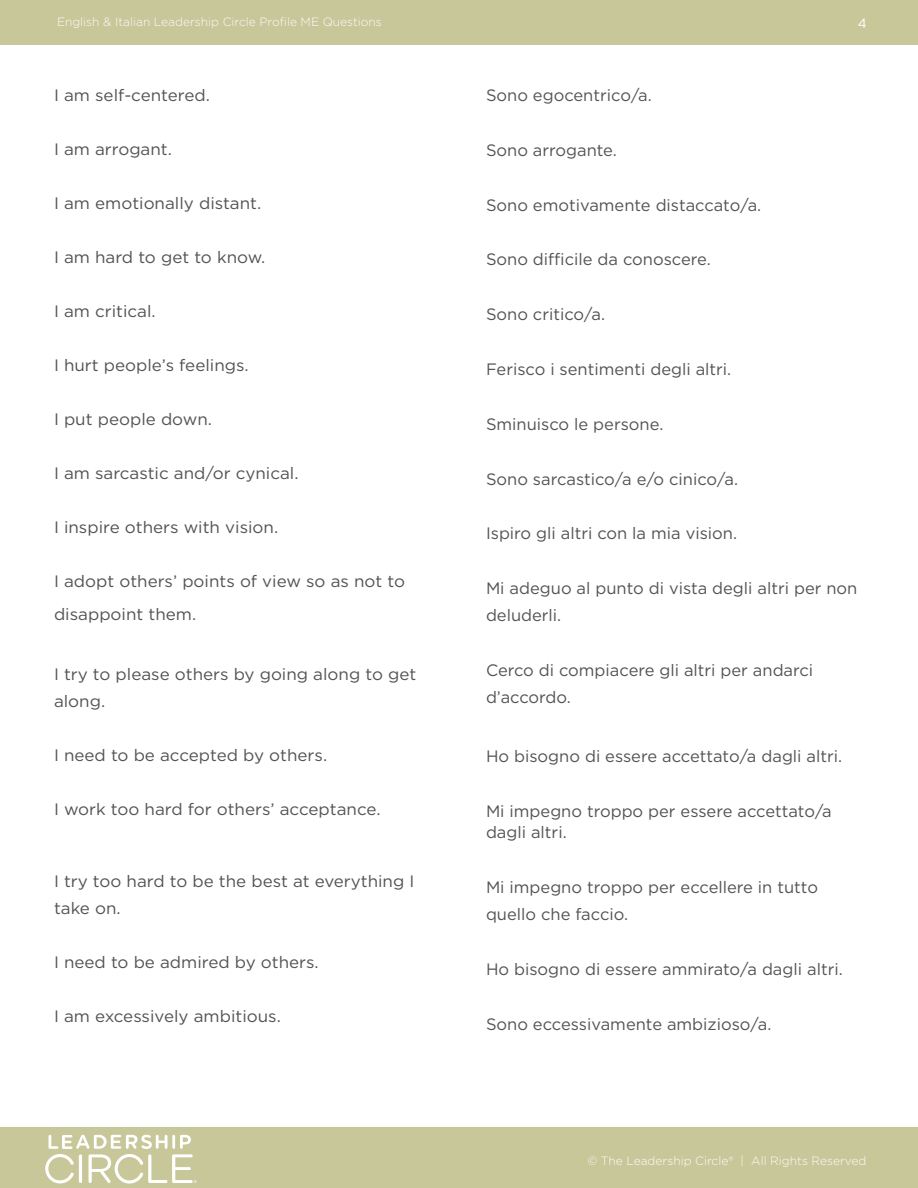
<style>
.page{position:relative;width:918px;height:1188px;background:#fff}
.page>*{position:absolute;margin:0;border:0;box-sizing:border-box;transform-origin:0 0}
.t1{font:16.5px/27px "Gotham";color:#535353}
.t2{font:13.5px "Gotham";color:#fff}
.t3{font:300 12px "Gotham";color:#fbfdfe}
</style>
<div class="page">
<div style="left:0;top:1128px;width:918px;height:60px;background:#c7c799"></div>
<div style="left:0;top:0;width:918px;height:44px;background:#c7c799"></div>
<svg style="left:45px;top:1135px;width:152px;height:49px"></svg>
<p class="t3" style="left:57px;top:15px;width:326px">English &amp; Italian Leadership Circle Profile ME Questions</p>
<p class="t2" style="left:858px;top:15px;width:11px">4</p>
<p class="t1" style="left:54px;top:81px;width:157px">I am self-centered.</p>
<p class="t1" style="left:54px;top:135px;width:119px">I am arrogant.</p>
<p class="t1" style="left:54px;top:189px;width:209px">I am emotionally distant.</p>
<p class="t1" style="left:54px;top:243px;width:213px">I am hard to get to know.</p>
<p class="t1" style="left:54px;top:297px;width:103px">I am critical.</p>
<p class="t1" style="left:54px;top:351px;width:196px">I hurt people’s feelings.</p>
<p class="t1" style="left:54px;top:405px;width:160px">I put people down.</p>
<p class="t1" style="left:54px;top:459px;width:246px">I am sarcastic and/or cynical.</p>
<p class="t1" style="left:54px;top:513px;width:226px">I inspire others with vision.</p>
<p class="t1" style="left:54px;top:564px;width:353px;line-height:33px">I adopt others’ points of view so as not to disappoint them.</p>
<p class="t1" style="left:54px;top:660px;width:364px">I try to please others by going along to get along.</p>
<p class="t1" style="left:54px;top:741px;width:275px">I need to be accepted by others.</p>
<p class="t1" style="left:54px;top:795px;width:328px">I work too hard for others’ acceptance.</p>
<p class="t1" style="left:54px;top:867px;width:362px">I try too hard to be the best at everything I take on.</p>
<p class="t1" style="left:54px;top:948px;width:266px">I need to be admired by others.</p>
<p class="t1" style="left:54px;top:1002px;width:228px">I am excessively ambitious.</p>
<p class="t1" style="left:486px;top:81px;width:167px">Sono egocentrico/a.</p>
<p class="t1" style="left:486px;top:136px;width:132px">Sono arrogante.</p>
<p class="t1" style="left:486px;top:191px;width:277px">Sono emotivamente distaccato/a.</p>
<p class="t1" style="left:486px;top:246px;width:226px">Sono difficile da conoscere.</p>
<p class="t1" style="left:486px;top:301px;width:121px">Sono critico/a.</p>
<p class="t1" style="left:486px;top:355px;width:247px">Ferisco i sentimenti degli altri.</p>
<p class="t1" style="left:486px;top:410px;width:179px">Sminuisco le persone.</p>
<p class="t1" style="left:486px;top:465px;width:254px">Sono sarcastico/a e/o cinico/a.</p>
<p class="t1" style="left:486px;top:520px;width:253px">Ispiro gli altri con la mia vision.</p>
<p class="t1" style="left:486px;top:575px;width:373px">Mi adeguo al punto di vista degli altri per non deluderli.</p>
<p class="t1" style="left:486px;top:656px;width:329px">Cerco di compiacere gli altri per andarci d’accordo.</p>
<p class="t1" style="left:486px;top:743px;width:358px">Ho bisogno di essere accettato/a dagli altri.</p>
<p class="t1" style="left:486px;top:801px;width:347px;line-height:21px">Mi impegno troppo per essere accettato/a dagli altri.</p>
<p class="t1" style="left:486px;top:873px;width:334px">Mi impegno troppo per eccellere in tutto quello che faccio.</p>
<p class="t1" style="left:486px;top:955px;width:358px">Ho bisogno di essere ammirato/a dagli altri.</p>
<p class="t1" style="left:486px;top:1010px;width:287px">Sono eccessivamente ambizioso/a.</p>
<p class="t3" style="left:587px;top:1153px;width:281px">© The Leadership Circle® | All Rights Reserved</p>
</div>
